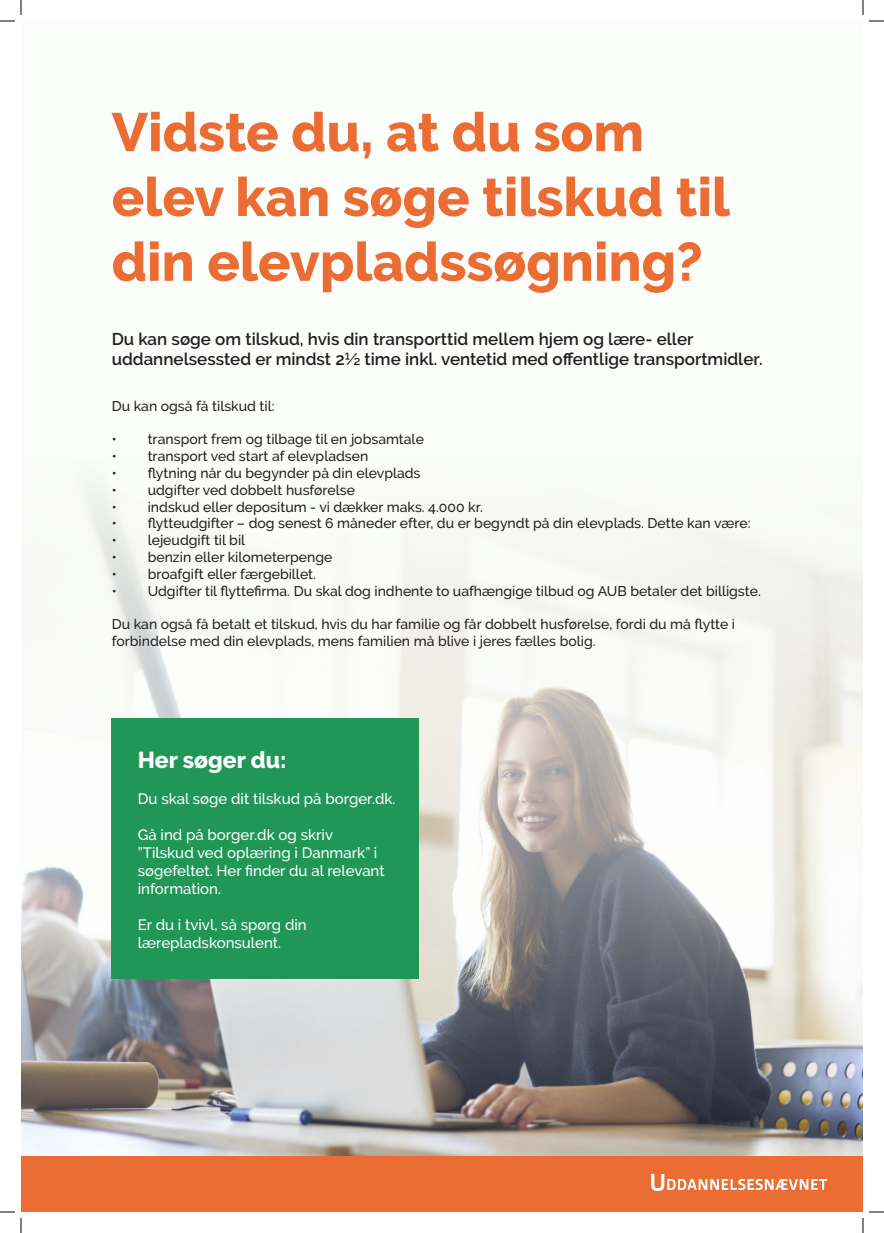
<style>
.page{position:relative;width:884px;height:1233px;background:#fff}
.page>*{position:absolute;margin:0;border:0;box-sizing:border-box;transform-origin:0 0}
.t1{font:800 54px/64.8px "Raleway";color:#eb6d34}
.t2{font:800 23px "Raleway";color:#fff}
.t3{font:600 17px/20.4px "Raleway";color:#231f20}
.t4{font:500 15px/18px "Raleway";color:#fff}
.t5{font:500 14px/16.8px "Raleway";color:#231f20}
</style>
<div class="page">
<div style="left:21px;top:21px;width:842px;height:1191px;background:#fbfdfa"></div>
<img style="left:21px;top:495px;width:842px;height:661px">
<div style="left:112px;top:718px;width:307px;height:260px;background:#219757"></div>
<div style="left:21px;top:1156px;width:842px;height:56px;background:#eb6d34"></div>
<svg style="left:651px;top:1173px;width:176px;height:18px"></svg>
<svg style="left:0;top:1211px;width:15px;height:1px"></svg>
<svg style="left:869px;top:1211px;width:15px;height:1px"></svg>
<svg style="left:0;top:0;width:22px;height:22px"></svg>
<svg style="left:20px;top:1218px;width:2px;height:15px"></svg>
<svg style="left:862px;top:0;width:22px;height:22px"></svg>
<svg style="left:862px;top:1218px;width:2px;height:15px"></svg>
<p class="t1" style="left:112px;top:100px;width:620px">Vidste du, at du som elev kan søge tilskud til din elevpladssøgning?</p>
<p class="t3" style="left:112px;top:328px;width:652px">Du kan søge om tilskud, hvis din transporttid mellem hjem og lære- eller uddannelsessted er mindst 2½ time inkl. ventetid med offentlige transportmidler.</p>
<p class="t5" style="left:112px;top:397px;width:164px">Du kan også få tilskud til:</p>
<p class="t5" style="left:112px;top:431px;width:314px">• transport frem og tilbage til en jobsamtale</p>
<p class="t5" style="left:112px;top:448px;width:258px">• transport ved start af elevpladsen</p>
<p class="t5" style="left:112px;top:464px;width:310px">• flytning når du begynder på din elevplads</p>
<p class="t5" style="left:112px;top:481px;width:245px">• udgifter ved dobbelt husførelse</p>
<p class="t5" style="left:112px;top:498px;width:373px">• indskud eller depositum - vi dækker maks. 4.000 kr.</p>
<p class="t5" style="left:112px;top:515px;width:640px">• flytteudgifter – dog senest 6 måneder efter, du er begyndt på din elevplads. Dette kan være:</p>
<p class="t5" style="left:112px;top:532px;width:135px">• lejeudgift til bil</p>
<p class="t5" style="left:112px;top:548px;width:222px">• benzin eller kilometerpenge</p>
<p class="t5" style="left:112px;top:565px;width:206px">• broafgift eller færgebillet.</p>
<p class="t5" style="left:112px;top:582px;width:651px">• Udgifter til flyttefirma. Du skal dog indhente to uafhængige tilbud og AUB betaler det billigste.</p>
<p class="t5" style="left:112px;top:616px;width:625px">Du kan også få betalt et tilskud, hvis du har familie og får dobbelt husførelse, fordi du må flytte i forbindelse med din elevplads, mens familien må blive i jeres fælles bolig.</p>
<p class="t2" style="left:138px;top:747px;width:150px">Her søger du:</p>
<p class="t4" style="left:138px;top:790px;width:259px">Du skal søge dit tilskud på borger.dk.</p>
<p class="t4" style="left:138px;top:826px;width:248px">Gå ind på borger.dk og skriv ”Tilskud ved oplæring i Danmark” i søgefeltet. Her finder du al relevant information.</p>
<p class="t4" style="left:138px;top:916px;width:170px">Er du i tvivl, så spørg din lærepladskonsulent.</p>
</div>
